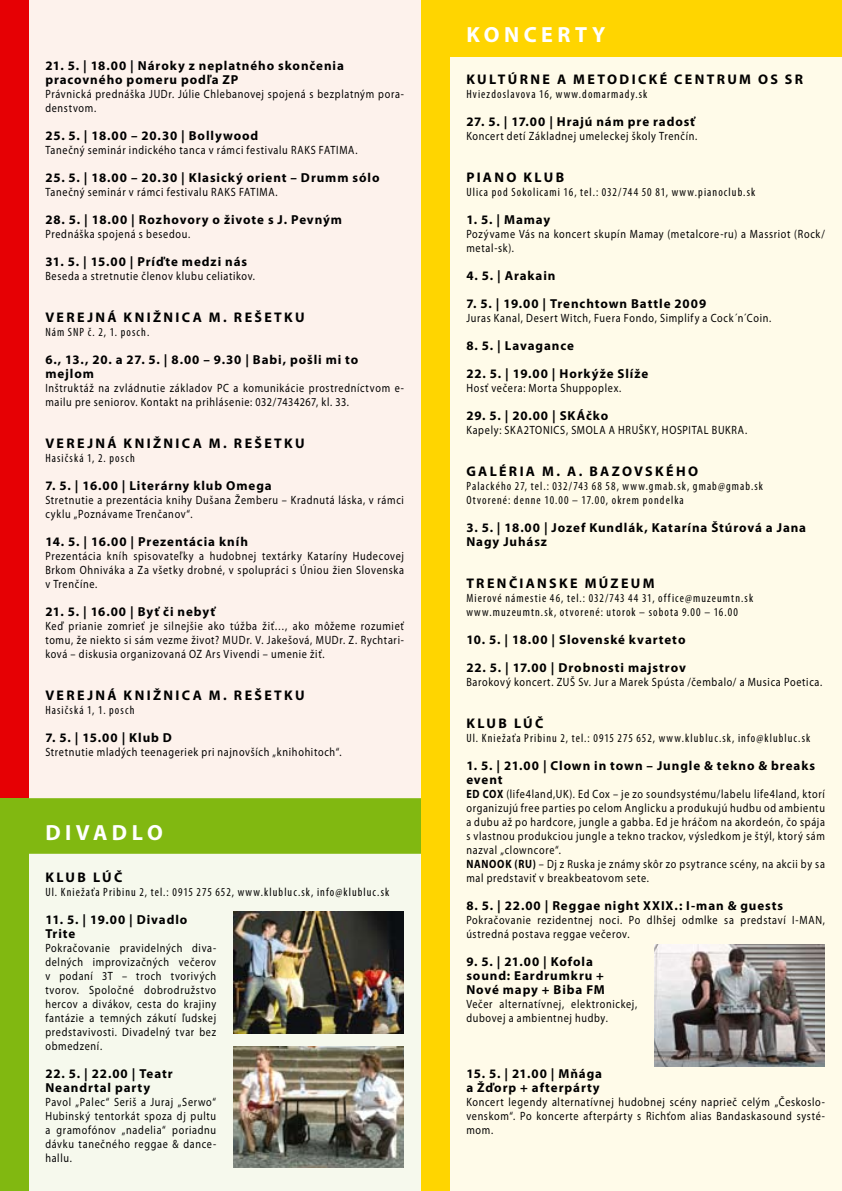
<style>
.page{position:relative;width:842px;height:1191px;background:#fff}
.page>*{position:absolute;margin:0;border:0;box-sizing:border-box;transform-origin:0 0}
.t1{font:700 22px "Myriad Pro";letter-spacing:.205em;color:#fff}
.t2{font:700 14px "Myriad Pro";letter-spacing:.17em;color:#000}
.t3{font:700 13px/14px "Myriad Pro";letter-spacing:.07em;color:#000}
.t4{font:12px/14px "Myriad Pro";letter-spacing:.065em;color:#000;scale:.85 1}
.t5{font:condensed 12px/14px "Myriad Pro";letter-spacing:.095em;color:#000}
.s1{font-weight:700}
</style>
<div class="page">
<div style="left:421px;top:0;width:421px;height:1191px;background:#fffbe9"></div>
<div style="left:0;top:798px;width:421px;height:393px;background:#f6f9ed"></div>
<div style="left:0;top:0;width:421px;height:798px;background:#fdf2ec"></div>
<div style="left:0;top:0;width:28px;height:798px;background:#e60004"></div>
<div style="left:0;top:798px;width:28px;height:393px;background:#81b811"></div>
<div style="left:421px;top:0;width:28px;height:1191px;background:#ffd500"></div>
<div style="left:0;top:798px;width:421px;height:55px;background:#81b811"></div>
<img style="left:233px;top:911px;width:171px;height:122px">
<img style="left:233px;top:1046px;width:171px;height:122px">
<div style="left:421px;top:0;width:421px;height:56px;background:#ffd500"></div>
<img style="left:654px;top:944px;width:171px;height:122px">
<p class="t3" style="left:45px;top:58px;width:300px">21. 5. | 18.00 | Nároky z neplatného skončenia pracovného pomeru podľa ZP</p>
<p class="t4" style="left:45px;top:87px;width:423px">Právnická prednáška JUDr. Júlie Chlebanovej spojená s bezplatným pora&shy;denstvom.</p>
<p class="t3" style="left:45px;top:128px;width:214px">25. 5. | 18.00 – 20.30 | Bollywood</p>
<p class="t4" style="left:45px;top:143px;width:369px">Tanečný seminár indického tanca v rámci festivalu RAKS FATIMA.</p>
<p class="t3" style="left:45px;top:170px;width:336px">25. 5. | 18.00 – 20.30 | Klasický orient – Drumm sólo</p>
<p class="t4" style="left:45px;top:185px;width:275px">Tanečný seminár v rámci festivalu RAKS FATIMA.</p>
<p class="t3" style="left:45px;top:212px;width:298px">28. 5. | 18.00 | Rozhovory o živote s J. Pevným</p>
<p class="t4" style="left:45px;top:227px;width:172px">Prednáška spojená s besedou.</p>
<p class="t3" style="left:45px;top:254px;width:203px">31. 5. | 15.00 | Príďte medzi nás</p>
<p class="t4" style="left:45px;top:269px;width:248px">Beseda a stretnutie členov klubu celiatikov.</p>
<p class="t2" style="left:45px;top:308px;width:261px">VEREJNÁ KNIŽNICA M. REŠETKU</p>
<p class="t5" style="left:45px;top:325px;width:105px">Nám SNP č. 2, 1. posch.</p>
<p class="t3" style="left:45px;top:352px;width:315px">6., 13., 20. a 27. 5. | 8.00 – 9.30 | Babi, pošli mi to mejlom</p>
<p class="t4" style="left:45px;top:381px;width:423px">Inštruktáž na zvládnutie základov PC a komunikácie prostredníctvom e&shy;mailu pre seniorov. Kontakt na prihlásenie: 032/7434267, kl. 33.</p>
<p class="t2" style="left:45px;top:434px;width:261px">VEREJNÁ KNIŽNICA M. REŠETKU</p>
<p class="t5" style="left:45px;top:451px;width:91px">Hasičská 1, 2. posch</p>
<p class="t3" style="left:45px;top:478px;width:228px">7. 5. | 16.00 | Literárny klub Omega</p>
<p class="t4" style="left:45px;top:493px;width:423px">Stretnutie a prezentácia knihy Dušana Žemberu – Kradnutá láska, v rámci cyklu „Poznávame Trenčanov“.</p>
<p class="t3" style="left:45px;top:534px;width:204px">14. 5. | 16.00 | Prezentácia kníh</p>
<p class="t4" style="left:45px;top:549px;width:423px;text-align:justify">Prezentácia kníh spisovateľky a hudobnej textárky Kataríny Hudecovej Brkom Ohniváka a Za všetky drobné, v spolupráci s Úniou žien Slovenska v Trenčíne.</p>
<p class="t3" style="left:45px;top:604px;width:171px">21. 5. | 16.00 | Byť či nebyť</p>
<p class="t4" style="left:45px;top:619px;width:423px;text-align:justify">Keď prianie zomrieť je silnejšie ako túžba žiť…, ako môžeme rozumieť tomu, že niekto si sám vezme život? MUDr. V. Jakešová, MUDr. Z. Rychtari&shy;ková – diskusia organizovaná OZ Ars Vivendi – umenie žiť.</p>
<p class="t2" style="left:45px;top:686px;width:261px">VEREJNÁ KNIŽNICA M. REŠETKU</p>
<p class="t5" style="left:45px;top:703px;width:91px">Hasičská 1, 1. posch</p>
<p class="t3" style="left:45px;top:730px;width:128px">7. 5. | 15.00 | Klub D</p>
<p class="t4" style="left:45px;top:745px;width:350px">Stretnutie mladých teenageriek pri najnovších „knihohitoch“.</p>
<h1 class="t1" style="left:45px;top:818px;width:119px">DIVADLO</h1>
<p class="t2" style="left:45px;top:868px;width:79px">KLUB LÚČ</p>
<p class="t5" style="left:45px;top:885px;width:345px">Ul. Kniežaťa Pribinu 2, tel.: 0915 275 652, www.klubluc.sk, info@klubluc.sk</p>
<p class="t3" style="left:45px;top:912px;width:144px">11. 5. | 19.00 | Divadlo<br>Trite</p>
<p class="t4" style="left:45px;top:941px;width:202px;text-align:justify">Pokračovanie pravidelných diva&shy;delných improvizačných večerov v podaní 3T – troch tvorivých tvorov. Spoločné dobrodružstvo hercov a divákov, cesta do krajiny fantázie a temných zákutí ľudskej predstavivosti. Divadelný tvar bez obmedzení.</p>
<p class="t3" style="left:45px;top:1066px;width:129px">22. 5. | 22.00 | Teatr<br>Neandrtal party</p>
<p class="t4" style="left:45px;top:1095px;width:202px;text-align:justify">Pavol „Palec“ Seriš a Juraj „Serwo“ Hubinský tentorkát spoza dj pultu a gramofónov „nadelia“ poriadnu dávku tanečného reggae &amp; dance&shy;hallu.</p>
<h1 class="t1" style="left:466px;top:20px;width:141px">KONCERTY</h1>
<p class="t2" style="left:466px;top:70px;width:338px">KULTÚRNE A METODICKÉ CENTRUM OS SR</p>
<p class="t5" style="left:466px;top:87px;width:183px">Hviezdoslavova 16, www.domarmady.sk</p>
<p class="t3" style="left:466px;top:114px;width:230px">27. 5. | 17.00 | Hrajú nám pre radosť</p>
<p class="t4" style="left:466px;top:129px;width:273px">Koncert detí Základnej umeleckej školy Trenčín.</p>
<p class="t2" style="left:466px;top:168px;width:99px">PIANO KLUB</p>
<p class="t5" style="left:466px;top:185px;width:290px">Ulica pod Sokolicami 16, tel.: 032/744 50 81, www.pianoclub.sk</p>
<p class="t3" style="left:466px;top:212px;width:85px">1. 5. | Mamay</p>
<p class="t4" style="left:466px;top:227px;width:423px">Pozývame Vás na koncert skupín Mamay (metalcore-ru) a Massriot (Rock/ metal-sk).</p>
<p class="t3" style="left:466px;top:268px;width:91px">4. 5. | Arakain</p>
<p class="t3" style="left:466px;top:296px;width:241px">7. 5. | 19.00 | Trenchtown Battle 2009</p>
<p class="t4" style="left:466px;top:311px;width:360px">Juras Kanal, Desert Witch, Fuera Fondo, Simplify a Cock´n´Coin.</p>
<p class="t3" style="left:466px;top:338px;width:109px">8. 5. | Lavagance</p>
<p class="t3" style="left:466px;top:366px;width:183px">22. 5. | 19.00 | Horkýže Slíže</p>
<p class="t4" style="left:466px;top:381px;width:184px">Hosť večera: Morta Shuppoplex.</p>
<p class="t3" style="left:466px;top:408px;width:143px">29. 5. | 20.00 | SKÁčko</p>
<p class="t4" style="left:466px;top:423px;width:332px">Kapely: SKA2TONICS, SMOLA A HRUŠKY, HOSPITAL BUKRA.</p>
<p class="t2" style="left:466px;top:462px;width:233px">GALÉRIA M. A. BAZOVSKÉHO</p>
<p class="t5" style="left:466px;top:479px;width:298px">Palackého 27, tel.: 032/743 68 58, www.gmab.sk, gmab@gmab.sk<br>Otvorené: denne 10.00 – 17.00, okrem pondelka</p>
<p class="t3" style="left:466px;top:520px;width:341px">3. 5. | 18.00 | Jozef Kundlák, Katarína Štúrová a Jana<br>Nagy Juhász</p>
<p class="t2" style="left:466px;top:574px;width:190px">TRENČIANSKE MÚZEUM</p>
<p class="t5" style="left:466px;top:591px;width:288px">Mierové námestie 46, tel.: 032/743 44 31, office@muzeumtn.sk www.muzeumtn.sk, otvorené: utorok – sobota 9.00 – 16.00</p>
<p class="t3" style="left:466px;top:632px;width:221px">10. 5. | 18.00 | Slovenské kvarteto</p>
<p class="t3" style="left:466px;top:660px;width:221px">22. 5. | 17.00 | Drobnosti majstrov</p>
<p class="t4" style="left:466px;top:675px;width:420px">Barokový koncert. ZUŠ Sv. Jur a Marek Spústa /čembalo/ a Musica Poetica.</p>
<p class="t2" style="left:466px;top:714px;width:79px">KLUB LÚČ</p>
<p class="t5" style="left:466px;top:731px;width:345px">Ul. Kniežaťa Pribinu 2, tel.: 0915 275 652, www.klubluc.sk, info@klubluc.sk</p>
<p class="t3" style="left:466px;top:758px;width:350px">1. 5. | 21.00 | Clown in town – Jungle &amp; tekno &amp; breaks event</p>
<p class="t4" style="left:466px;top:787px;width:423px"><span class="s1">ED COX</span> (life4land,UK). Ed Cox – je zo soundsystému/labelu life4land, ktorí organizujú free parties po celom Anglicku a produkujú hudbu od ambientu a dubu až po hardcore, jungle a gabba. Ed je hráčom na akordeón, čo spája s vlastnou produkciou jungle a tekno trackov, výsledkom je štýl, ktorý sám nazval „clowncore“.<br><span class="s1">NANOOK (RU)</span> – Dj z Ruska je známy skôr zo psytrance scény, na akcii by sa mal predstaviť v breakbeatovom sete.</p>
<p class="t3" style="left:466px;top:898px;width:318px">8. 5. | 22.00 | Reggae night XXIX.: I-man &amp; guests</p>
<p class="t4" style="left:466px;top:913px;width:423px">Pokračovanie rezidentnej noci. Po dlhšej odmlke sa predstaví I-MAN, ústredná postava reggae večerov.</p>
<p class="t3" style="left:466px;top:954px;width:140px">9. 5. | 21.00 | Kofola sound: Eardrumkru +<br>Nové mapy + Biba FM</p>
<p class="t4" style="left:466px;top:997px;width:202px">Večer alternatívnej, elektronickej, dubovej a ambientnej hudby.</p>
<p class="t3" style="left:466px;top:1066px;width:137px">15. 5. | 21.00 | Mňága a Žďorp + afterpárty</p>
<p class="t4" style="left:466px;top:1095px;width:423px;text-align:justify">Koncert legendy alternatívnej hudobnej scény naprieč celým „Českoslo&shy;venskom“. Po koncerte afterpárty s Richťom alias Bandaskasound systé&shy;mom.</p>
</div>
